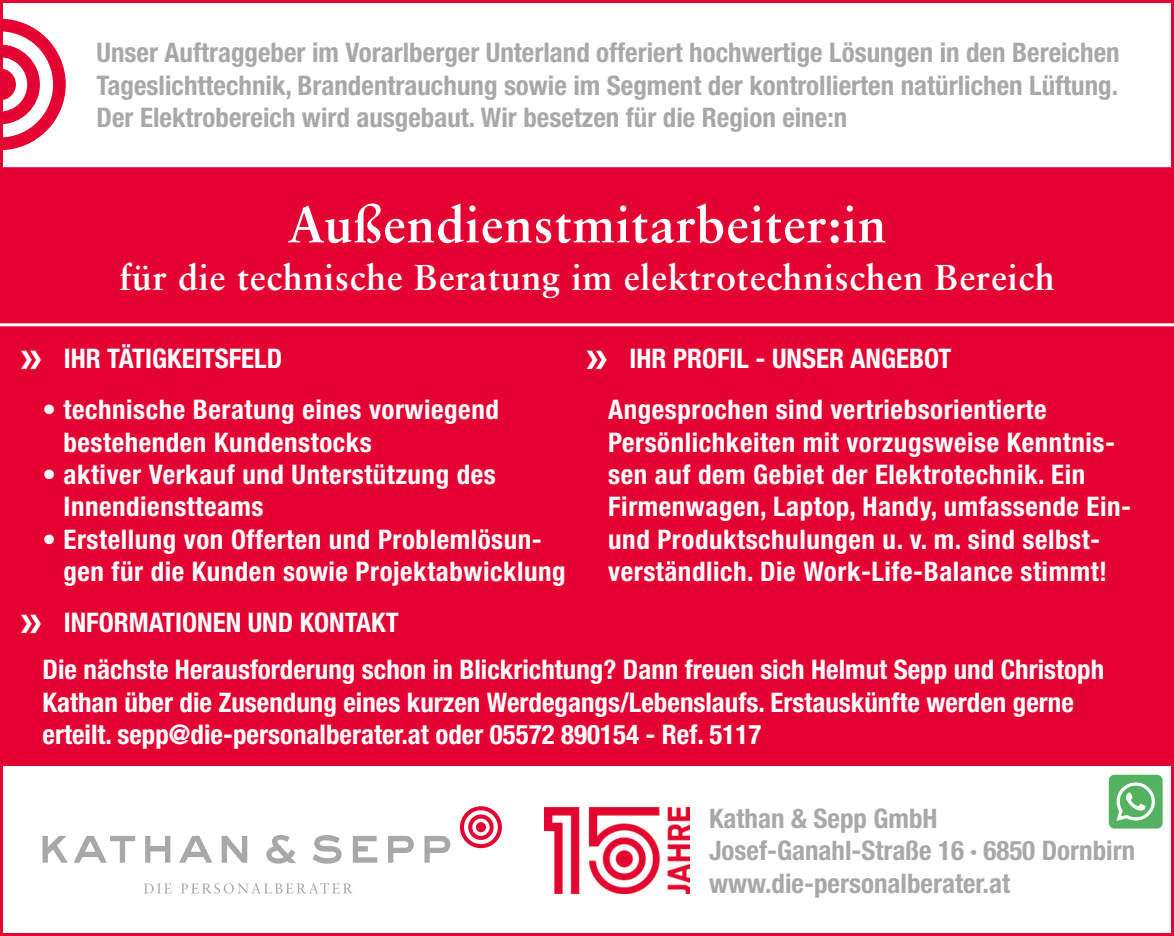
<style>
.page{position:relative;width:1174px;height:936px;background:#fff}
.page>*{position:absolute;margin:0;border:0;box-sizing:border-box;transform-origin:0 0}
.t1{font:700 51px "Sabon LT Std";letter-spacing:.02em;color:#fff}
.t2{font:700 48px "Myriad Pro";color:#fff}
.t3{font:700 36px "Sabon LT Std";letter-spacing:.02em;color:#fff}
.t4{font:700 condensed 27px/32.4px "Helvetica Neue LT Std";letter-spacing:.02em;color:#fff}
.t5{font:700 condensed 27px/32.4px "Helvetica Neue LT Std";color:#a8a8a7}
.t6{font:700 condensed 27px/47.4px "Helvetica Neue LT Std";color:#fff}
</style>
<div class="page">
<div style="left:0;top:0;width:1174px;height:765px;background:#e40233"></div>
<div style="left:1px;top:2px;width:1171px;height:167px;background:#fff"></div>
<div style="left:0;top:0;width:1174px;height:170px;border:3px solid #e40233"></div>
<svg style="left:0;top:19px;width:66px;height:131px"></svg>
<hr style="left:0;top:323px;width:1174px;height:3px;background:#fff">
<img style="left:544px;top:807px;width:145px;height:86px">
<svg style="left:460px;top:806px;width:42px;height:42px"></svg>
<svg style="left:43px;top:835px;width:25px;height:27px"></svg>
<svg style="left:74px;top:835px;width:61px;height:27px"></svg>
<svg style="left:145px;top:835px;width:25px;height:27px"></svg>
<svg style="left:179px;top:835px;width:33px;height:27px"></svg>
<svg style="left:222px;top:835px;width:25px;height:27px"></svg>
<svg style="left:312px;top:835px;width:29px;height:28px"></svg>
<svg style="left:353px;top:835px;width:24px;height:27px"></svg>
<svg style="left:388px;top:835px;width:26px;height:27px"></svg>
<svg style="left:424px;top:835px;width:26px;height:27px"></svg>
<svg style="left:144px;top:883px;width:28px;height:10px"></svg>
<svg style="left:181px;top:883px;width:171px;height:10px"></svg>
<svg style="left:266px;top:835px;width:30px;height:28px"></svg>
<p class="t5" style="left:97px;top:36px;width:1024px;text-align:justify">Unser Auftraggeber im Vorarlberger Unterland offeriert hochwertige Lösungen in den Bereichen Tageslichttechnik, Brandentrauchung sowie im Segment der kontrollierten natürlichen Lüftung.<br>Der Elektrobereich wird ausgebaut. Wir besetzen für die Region eine:n</p>
<h1 class="t1" style="left:288px;top:193px;width:600px">Außendienstmitarbeiter:in</h1>
<h3 class="t3" style="left:119px;top:255px;width:937px">für die technische Beratung im elektrotechnischen Bereich</h3>
<p class="t6" style="left:64px;top:334px;width:220px">IHR TÄTIGKEITSFELD</p>
<p class="t6" style="left:629px;top:334px;width:323px">IHR PROFIL - UNSER ANGEBOT</p>
<h2 class="t2" style="left:20px;top:325px;width:24px">»</h2>
<h2 class="t2" style="left:586px;top:325px;width:24px">»</h2>
<p class="t4" style="left:64px;top:393px;width:437px;text-indent:-21px">• technische Beratung eines vorwiegend bestehenden Kundenstocks</p>
<p class="t4" style="left:64px;top:458px;width:434px;text-indent:-21px">• aktiver Verkauf und Unterstützung des<br>Innendienstteams</p>
<p class="t4" style="left:64px;top:522px;width:503px;text-indent:-21px">• Erstellung von Offerten und Problemlösun&shy;gen für die Kunden sowie Projektabwicklung</p>
<p class="t4" style="left:608px;top:393px;width:524px">Angesprochen sind vertriebsorientierte Persönlichkeiten mit vorzugsweise Kenntnis&shy;sen auf dem Gebiet der Elektrotechnik. Ein Firmenwagen, Laptop, Handy, umfassende Ein&shy;und Produktschulungen u. v. m. sind selbst&shy;verständlich. Die Work-Life-Balance stimmt!</p>
<p class="t6" style="left:43px;top:598px;width:1063px;text-indent:21px">INFORMATIONEN UND KONTAKT<br>Die nächste Herausforderung schon in Blickrichtung? Dann freuen sich Helmut Sepp und Christoph</p>
<p class="t6" style="left:43px;top:685px;width:1032px;line-height:32.4px">Kathan über die Zusendung eines kurzen Werdegangs/Lebenslaufs. Erstauskünfte werden gerne erteilt. sepp@die-personalberater.at oder 05572 890154 - Ref. 5117</p>
<h2 class="t2" style="left:20px;top:588px;width:24px">»</h2>
<p class="t5" style="left:709px;top:801px;width:427px">Kathan &amp; Sepp GmbH<br>Josef-Ganahl-Straße 16 · 6850 Dornbirn www.die-personalberater.at</p>
</div>
